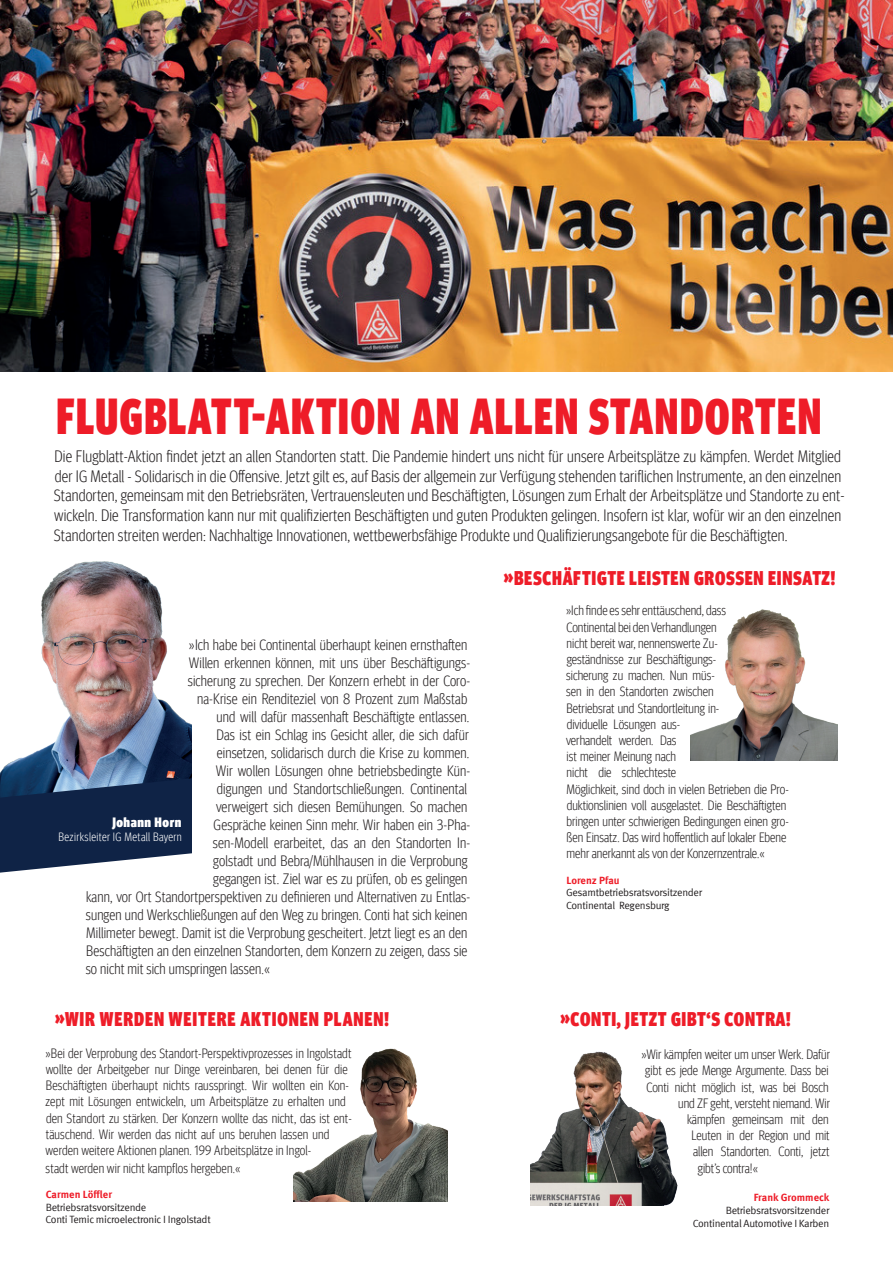
<style>
.page{position:relative;width:893px;height:1263px;background:#fff}
.page>*{position:absolute;margin:0;border:0;box-sizing:border-box;transform-origin:0 0}
.t1{font:900 condensed 50.4px "Meta Head IGM";letter-spacing:.04em;color:#ee1c28;scale:.83 1}
.t2{font:900 condensed 19.8px "Meta Head IGM";letter-spacing:.04em;color:#ee1c28;scale:.91 1}
.t3{font:300 condensed 16.5px/19.8px "Meta Head IGM";letter-spacing:.01em;color:#231f20}
.t4{font:300 condensed 15px "Meta Head IGM";letter-spacing:.01em;color:#231f20}
.t5{font:300 condensed 13.5px/16.2px "Meta Head IGM";color:#231f20}
.t6{font:900 condensed 13.5px "Meta Head IGM";letter-spacing:.04em;color:#fff}
.t7{font:300 condensed 12px "Meta Head IGM";letter-spacing:.03em;color:#fff}
.t8{font:10.5px/12.6px "Meta IGM";letter-spacing:-.03em;color:#231f20}
.t9{font:700 10.5px "Meta IGM";color:#ee1c28}
</style>
<div class="page">
<img style="left:0;top:0;width:893px;height:371px">
<img style="left:530px;top:1051px;width:148px;height:154px">
<img style="left:293px;top:1048px;width:155px;height:154px">
<img style="left:0;top:561px;width:192px;height:217px">
<svg style="left:0;top:778px;width:192px;height:95px;background:#2d4161"></svg>
<img style="left:690px;top:609px;width:147px;height:151px">
<h1 class="t1" style="left:57px;top:376px;width:923px">FLUGBLATT-AKTION AN ALLEN STANDORTEN</h1>
<p class="t3" style="left:54px;top:445px;width:792px">Die Flugblatt-Aktion findet jetzt an allen Standorten statt. Die Pandemie hindert uns nicht für unsere Arbeitsplätze zu kämpfen. Werdet Mitglied der IG Metall - Solidarisch in die Offensive. Jetzt gilt es, auf Basis der allgemein zur Verfügung stehenden tariflichen Instrumente, an den einzelnen Standorten, gemeinsam mit den Betriebsräten, Vertrauensleuten und Beschäftigten, Lösungen zum Erhalt der Arbeitsplätze und Standorte zu ent&shy;wickeln. Die Transformation kann nur mit qualifizierten Beschäftigten und guten Produkten gelingen. Insofern ist klar, wofür wir an den einzelnen Standorten streiten werden: Nachhaltige Innovationen, wettbewerbsfähige Produkte und Qualifizierungsangebote für die Beschäftigten.</p>
<p class="t4" style="left:189px;top:634px;width:280px">»Ich habe bei Continental überhaupt keinen ernsthaften</p>
<p class="t4" style="left:189px;top:652px;width:283px">Willen erkennen können, mit uns über Beschäftigungs-</p>
<p class="t4" style="left:188px;top:670px;width:284px">sicherung zu sprechen. Der Konzern erhebt in der Coro-</p>
<p class="t4" style="left:197px;top:688px;width:272px">na-Krise ein Renditeziel von 8 Prozent zum Maßstab</p>
<p class="t4" style="left:217px;top:706px;width:254px">und will dafür massenhaft Beschäftigte entlassen.</p>
<p class="t4" style="left:217px;top:724px;width:254px">Das ist ein Schlag ins Gesicht aller, die sich dafür</p>
<p class="t4" style="left:217px;top:742px;width:254px">einsetzen, solidarisch durch die Krise zu kommen.</p>
<p class="t4" style="left:216px;top:760px;width:256px">Wir wollen Lösungen ohne betriebsbedingte Kün-</p>
<p class="t4" style="left:217px;top:778px;width:252px">digungen und Standortschließungen. Continental</p>
<p class="t4" style="left:216px;top:796px;width:253px">verweigert sich diesen Bemühungen. So machen</p>
<p class="t4" style="left:214px;top:814px;width:258px">Gespräche keinen Sinn mehr. Wir haben ein 3-Pha-</p>
<p class="t4" style="left:213px;top:832px;width:259px">sen-Modell erarbeitet, das an den Standorten In-</p>
<p class="t4" style="left:213px;top:850px;width:256px">golstadt und Bebra/Mühlhausen in die Verprobung</p>
<p class="t4" style="left:213px;top:868px;width:255px">gegangen ist. Ziel war es zu prüfen, ob es gelingen</p>
<p class="t4" style="left:86px;top:886px;width:386px">kann, vor Ort Standortperspektiven zu definieren und Alternativen zu Entlas-</p>
<p class="t4" style="left:86px;top:904px;width:383px">sungen und Werkschließungen auf den Weg zu bringen. Conti hat sich keinen</p>
<p class="t4" style="left:86px;top:922px;width:383px">Millimeter bewegt. Damit ist die Verprobung gescheitert. Jetzt liegt es an den</p>
<p class="t4" style="left:86px;top:940px;width:383px">Beschäftigten an den einzelnen Standorten, dem Konzern zu zeigen, dass sie</p>
<p class="t4" style="left:86px;top:958px;width:186px">so nicht mit sich umspringen lassen.«</p>
<p class="t6" style="left:112px;top:811px;width:70px">Johann Horn</p>
<p class="t7" style="left:58px;top:828px;width:125px">Bezirksleiter IG Metall Bayern</p>
<h2 class="t2" style="left:55px;top:1003px;width:368px">»WIR WERDEN WEITERE AKTIONEN PLANEN!</h2>
<p class="t5" style="left:45px;top:1044px;width:308px">»Bei der Verprobung des Standort-Perspektivprozesses in Ingolstadt wollte der Arbeitgeber nur Dinge vereinbaren, bei denen für die Beschäftigten überhaupt nichts rausspringt. Wir wollten ein Kon&shy;zept mit Lösungen entwickeln, um Arbeitsplätze zu erhalten und den Standort zu stärken. Der Konzern wollte das nicht, das ist ent&shy;täuschend. Wir werden das nicht auf uns beruhen lassen und werden weitere Aktionen planen. 199 Arbeitsplätze in Ingol-</p>
<p class="t5" style="left:46px;top:1159px;width:196px">stadt werden wir nicht kampflos hergeben.«</p>
<p class="t9" style="left:46px;top:1186px;width:68px">Carmen Löffler</p>
<p class="t8" style="left:46px;top:1200px;width:167px">Betriebsratsvorsitzende<br>Conti Temic microelectronic I Ingolstadt</p>
<h2 class="t2" style="left:504px;top:562px;width:366px">»BESCHÄFTIGTE LEISTEN GROSSEN EINSATZ!</h2>
<p class="t5" style="left:566px;top:602px;width:224px">»Ich finde es sehr enttäuschend, dass<br>Continental bei den Verhandlungen<br>nicht bereit war, nennenswerte Zu-<br>geständnisse zur Beschäftigungs-<br>sicherung zu machen. Nun müs-<br>sen in den Standorten zwischen<br>Betriebsrat und Standortleitung in-<br>dividuelle Lösungen aus-<br>verhandelt werden. Das<br>ist meiner Meinung nach<br>nicht die schlechteste<br>Möglichkeit, sind doch in vielen Betrieben die Pro&shy;duktionslinien voll ausgelastet. Die Beschäftigten bringen unter schwierigen Bedingungen einen gro&shy;ßen Einsatz. Das wird hoffentlich auf lokaler Ebene mehr anerkannt als von der Konzernzentrale.«</p>
<p class="t9" style="left:566px;top:872px;width:55px">Lorenz Pfau</p>
<p class="t8" style="left:566px;top:886px;width:137px">Gesamtbetriebsratsvorsitzender<br>Continental Regensburg</p>
<h2 class="t2" style="left:560px;top:1003px;width:255px">»CONTI, JETZT GIBT‘S CONTRA!</h2>
<p class="t5" style="left:642px;top:1045px;width:190px">»Wir kämpfen weiter um unser Werk. Dafür</p>
<p class="t5" style="left:645px;top:1061px;width:185px">gibt es jede Menge Argumente. Dass bei</p>
<p class="t5" style="left:647px;top:1078px;width:184px">Conti nicht möglich ist, was bei Bosch</p>
<p class="t5" style="left:678px;top:1094px;width:153px">und ZF geht, versteht niemand. Wir</p>
<p class="t5" style="left:687px;top:1110px;width:143px">kämpfen gemeinsam mit den</p>
<p class="t5" style="left:692px;top:1126px;width:139px">Leuten in der Region und mit</p>
<p class="t5" style="left:693px;top:1142px;width:138px">allen Standorten. Conti, jetzt</p>
<p class="t5" style="left:698px;top:1159px;width:62px">gibt’s contra!«</p>
<p class="t9" style="left:754px;top:1189px;width:77px">Frank Grommeck</p>
<p class="t8" style="left:693px;top:1203px;width:138px;text-align:right">Betriebsratsvorsitzender<br>Continental Automotive I Karben</p>
</div>
